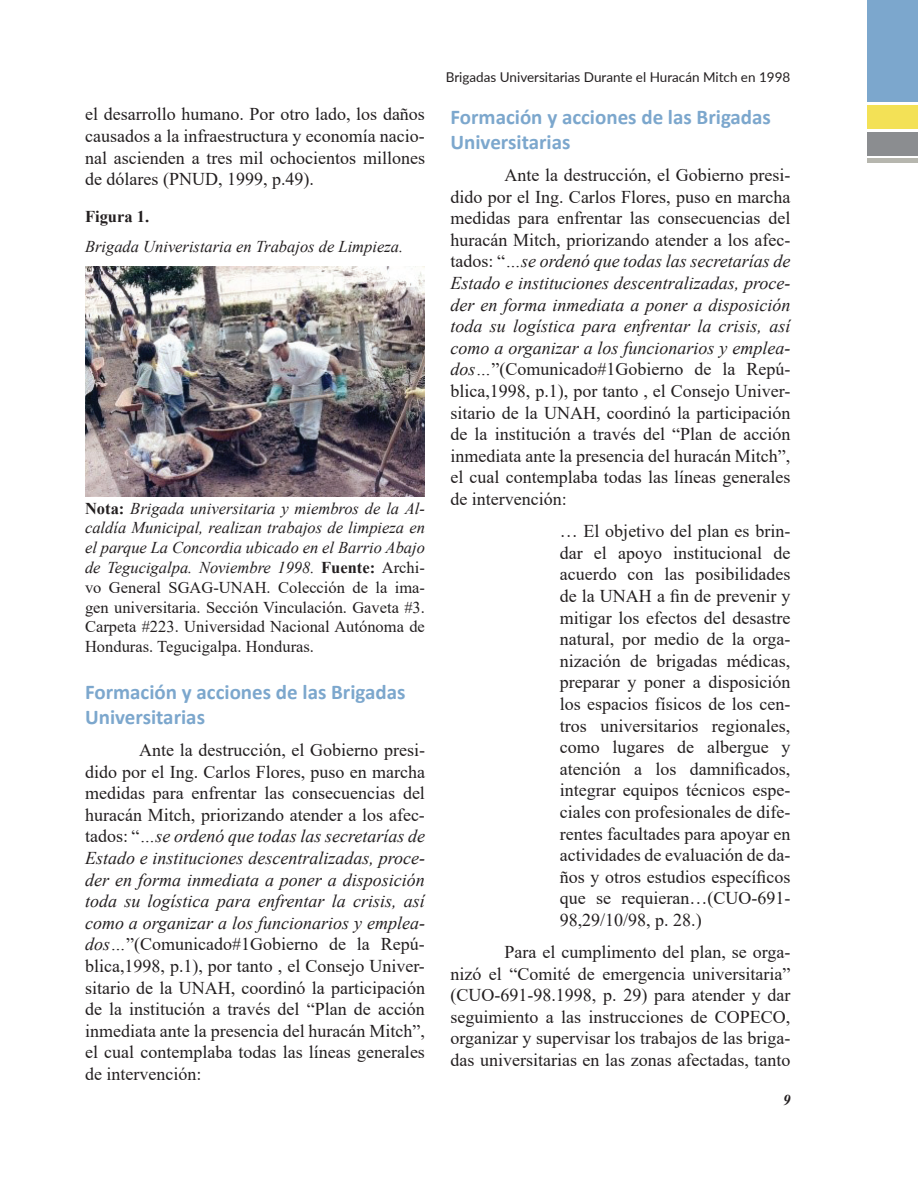
<style>
.page{position:relative;width:918px;height:1188px;background:#fff}
.page>*{position:absolute;margin:0;border:0;box-sizing:border-box;transform-origin:0 0}
.t1{font:700 21px/25.2px "Calibri";color:#7ca7cd}
.t2{font:18px/21.6px "Times New Roman";color:#231f20;text-align:justify}
.t3{font:16.5px/19.8px "Times New Roman";color:#231f20;text-align:justify}
.t4{font:italic 16.5px "Times New Roman";color:#231f20}
.t5{font:700 16.5px "Times New Roman";color:#231f20}
.t6{font:italic 700 15px "Times New Roman";color:#231f20}
.t7{font:13.5px "Lato";color:#231f20}
.s1{font-weight:700}
.s2{font-style:italic}
</style>
<div class="page">
<div style="left:867px;top:0;width:51px;height:102px;background:#7ca7cd"></div>
<div style="left:867px;top:105px;width:51px;height:24px;background:#f3e156"></div>
<div style="left:867px;top:132px;width:51px;height:23px;background:#8b8d90"></div>
<hr style="left:867px;top:159px;width:51px;height:4px;background:#b6b6ae">
<img style="left:85px;top:267px;width:340px;height:229px">
<p class="t2" style="left:85px;top:103px;width:341px">el desarrollo humano. Por otro lado, los daños causados a la infraestructura y economía nacio&shy;nal ascienden a tres mil ochocientos millones de dólares (PNUD, 1999, p.49).</p>
<p class="t5" style="left:85px;top:205px;width:66px">Figura 1.</p>
<p class="t4" style="left:85px;top:235px;width:320px">Brigada Univeristaria en Trabajos de Limpieza.</p>
<p class="t3" style="left:85px;top:498px;width:341px"><span class="s1">Nota:</span> <span class="s2">Brigada universitaria y miembros de la Al&shy;caldía Municipal, realizan trabajos de limpieza en el parque La Concordia ubicado en el Barrio Abajo de Tegucigalpa. Noviembre 1998.</span> <span class="s1">Fuente:</span> Archi&shy;vo General SGAG-UNAH. Colección de la ima&shy;gen universitaria. Sección Vinculación. Gaveta #3.<br>Carpeta #223. Universidad Nacional Autónoma de Honduras. Tegucigalpa. Honduras.</p>
<p class="t1" style="left:85px;top:679px;width:322px">Formación y acciones de las Brigadas<br>Universitarias</p>
<p class="t2" style="left:85px;top:739px;width:341px;text-indent:54px">Ante la destrucción, el Gobierno presi&shy;dido por el Ing. Carlos Flores, puso en marcha medidas para enfrentar las consecuencias del huracán Mitch, priorizando atender a los afec&shy;tados: “<span class="s2">…se ordenó que todas las secretarías de Estado e instituciones descentralizadas, proce&shy;der en forma inmediata a poner a disposición toda su logística para enfrentar la crisis, así como a organizar a los funcionarios y emplea&shy;dos…</span>”(Comunicado#1Gobierno de la Repú&shy;blica,1998, p.1), por tanto , el Consejo Univer&shy;sitario de la UNAH, coordinó la participación de la institución a través del “Plan de acción inmediata ante la presencia del huracán Mitch”, el cual contemplaba todas las líneas generales de intervención:</p>
<p class="t7" style="left:446px;top:67px;width:346px">Brigadas Universitarias Durante el Huracán Mitch en 1998</p>
<p class="t1" style="left:450px;top:104px;width:322px">Formación y acciones de las Brigadas<br>Universitarias</p>
<p class="t2" style="left:450px;top:164px;width:341px;text-indent:54px">Ante la destrucción, el Gobierno presi&shy;dido por el Ing. Carlos Flores, puso en marcha medidas para enfrentar las consecuencias del huracán Mitch, priorizando atender a los afec&shy;tados: “<span class="s2">…se ordenó que todas las secretarías de Estado e instituciones descentralizadas, proce&shy;der en forma inmediata a poner a disposición toda su logística para enfrentar la crisis, así como a organizar a los funcionarios y emplea&shy;dos…</span>”(Comunicado#1Gobierno de la Repú&shy;blica,1998, p.1), por tanto , el Consejo Univer&shy;sitario de la UNAH, coordinó la participación de la institución a través del “Plan de acción inmediata ante la presencia del huracán Mitch”, el cual contemplaba todas las líneas generales de intervención:</p>
<p class="t2" style="left:560px;top:520px;width:232px">… El objetivo del plan es brin&shy;dar el apoyo institucional de acuerdo con las posibilidades de la UNAH a fin de prevenir y mitigar los efectos del desastre natural, por medio de la orga&shy;nización de brigadas médicas, preparar y poner a disposición los espacios físicos de los cen&shy;tros universitarios regionales, como lugares de albergue y atención a los damnificados, integrar equipos técnicos espe&shy;ciales con profesionales de dife&shy;rentes facultades para apoyar en actividades de evaluación de da&shy;ños y otros estudios específicos que se requieran…(CUO-691- 98,29/10/98, p. 28.)</p>
<p class="t2" style="left:450px;top:941px;width:341px;text-indent:54px">Para el cumplimento del plan, se orga&shy;nizó el “Comité de emergencia universitaria” (CUO-691-98.1998, p. 29) para atender y dar seguimiento a las instrucciones de COPECO, organizar y supervisar los trabajos de las briga&shy;das universitarias en las zonas afectadas, tanto</p>
<p class="t6" style="left:783px;top:1089px;width:9px">9</p>
</div>
